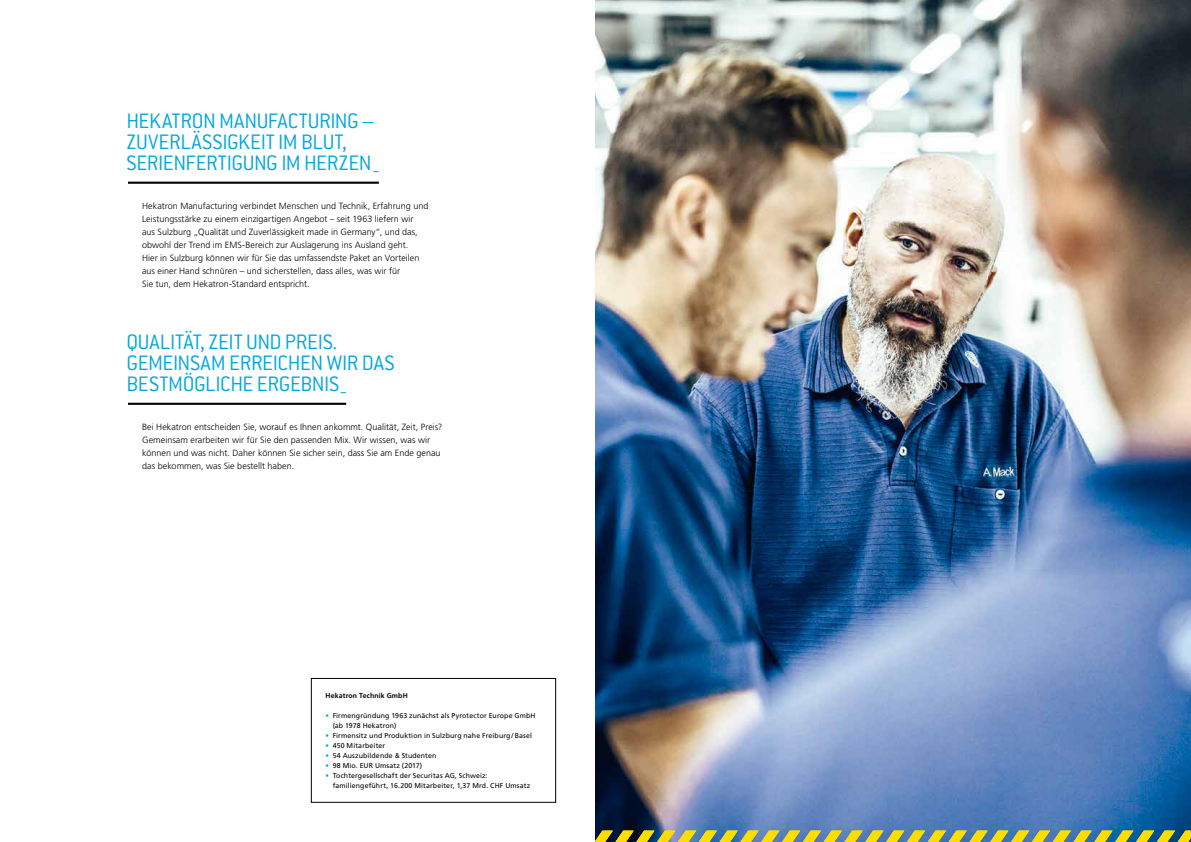
<style>
.page{position:relative;width:1191px;height:842px;background:#fff}
.page>*{position:absolute;margin:0;border:0;box-sizing:border-box;transform-origin:0 0}
.t1{font:300 23px/21px "Conduit ITC";letter-spacing:-.02em;color:#00a7e1}
.t2{font:300 9px/13px "Frutiger LT Std";color:#000}
.t3{font:7px/10px "Frutiger LT Std";letter-spacing:.015em;color:#000}
.t4{font:700 7px "Frutiger LT Std";letter-spacing:.02em;color:#000}
.s1{color:#00a7e1}
</style>
<div class="page">
<img style="left:596px;top:0;width:595px;height:831px">
<svg style="left:595px;top:831px;width:596px;height:11px;background:#a1a64c"></svg>
<hr style="left:128px;top:182px;width:251px;height:2px;background:#000">
<hr style="left:128px;top:403px;width:218px;height:2px;background:#000">
<div style="left:311px;top:678px;width:245px;height:124px;border:1px solid #000"></div>
<h1 class="t1" style="left:127px;top:110px;width:253px">HEKATRON MANUFACTURING –<br>ZUVERLÄSSIGKEIT IM BLUT,<br>SERIENFERTIGUNG IM HERZEN_</h1>
<p class="t2" style="left:142px;top:199px;width:288px">Hekatron Manufacturing verbindet Menschen und Technik, Erfahrung und Leistungsstärke zu einem einzigartigen Angebot – seit 1963 liefern wir aus Sulzburg „Qualität und Zuverlässigkeit made in Germany“, und das, obwohl der Trend im EMS-Bereich zur Auslagerung ins Ausland geht.<br>Hier in Sulzburg können wir für Sie das umfassendste Paket an Vorteilen aus einer Hand schnüren – und sicherstellen, dass alles, was wir für<br>Sie tun, dem Hekatron-Standard entspricht.</p>
<h1 class="t1" style="left:127px;top:331px;width:269px">QUALITÄT, ZEIT UND PREIS.<br>GEMEINSAM ERREICHEN WIR DAS<br>BESTMÖGLICHE ERGEBNIS_</h1>
<p class="t2" style="left:142px;top:420px;width:302px">Bei Hekatron entscheiden Sie, worauf es Ihnen ankommt. Qualität, Zeit, Preis?<br>Gemeinsam erarbeiten wir für Sie den passenden Mix. Wir wissen, was wir können und was nicht. Daher können Sie sicher sein, dass Sie am Ende genau das bekommen, was Sie bestellt haben.</p>
<p class="t4" style="left:326px;top:691px;width:84px">Hekatron Technik GmbH</p>
<p class="t3" style="left:333px;top:711px;width:204px;text-indent:-7px"><span class="s1">•</span> Firmengründung 1963 zunächst als Pyrotector Europe GmbH (ab 1978 Hekatron)</p>
<p class="t3" style="left:326px;top:731px;width:208px"><span class="s1">•</span> Firmensitz und Produktion in Sulzburg nahe Freiburg / Basel</p>
<p class="t3" style="left:326px;top:741px;width:61px"><span class="s1">•</span> 450 Mitarbeiter</p>
<p class="t3" style="left:326px;top:751px;width:112px"><span class="s1">•</span> 54 Auszubildende &amp; Studenten</p>
<p class="t3" style="left:326px;top:761px;width:98px"><span class="s1">•</span> 98 Mio. EUR Umsatz (2017)</p>
<p class="t3" style="left:333px;top:771px;width:199px;text-indent:-7px"><span class="s1">•</span> Tochtergesellschaft der Securitas AG, Schweiz: familiengeführt, 16.200 Mitarbeiter, 1,37 Mrd. CHF Umsatz</p>
</div>
